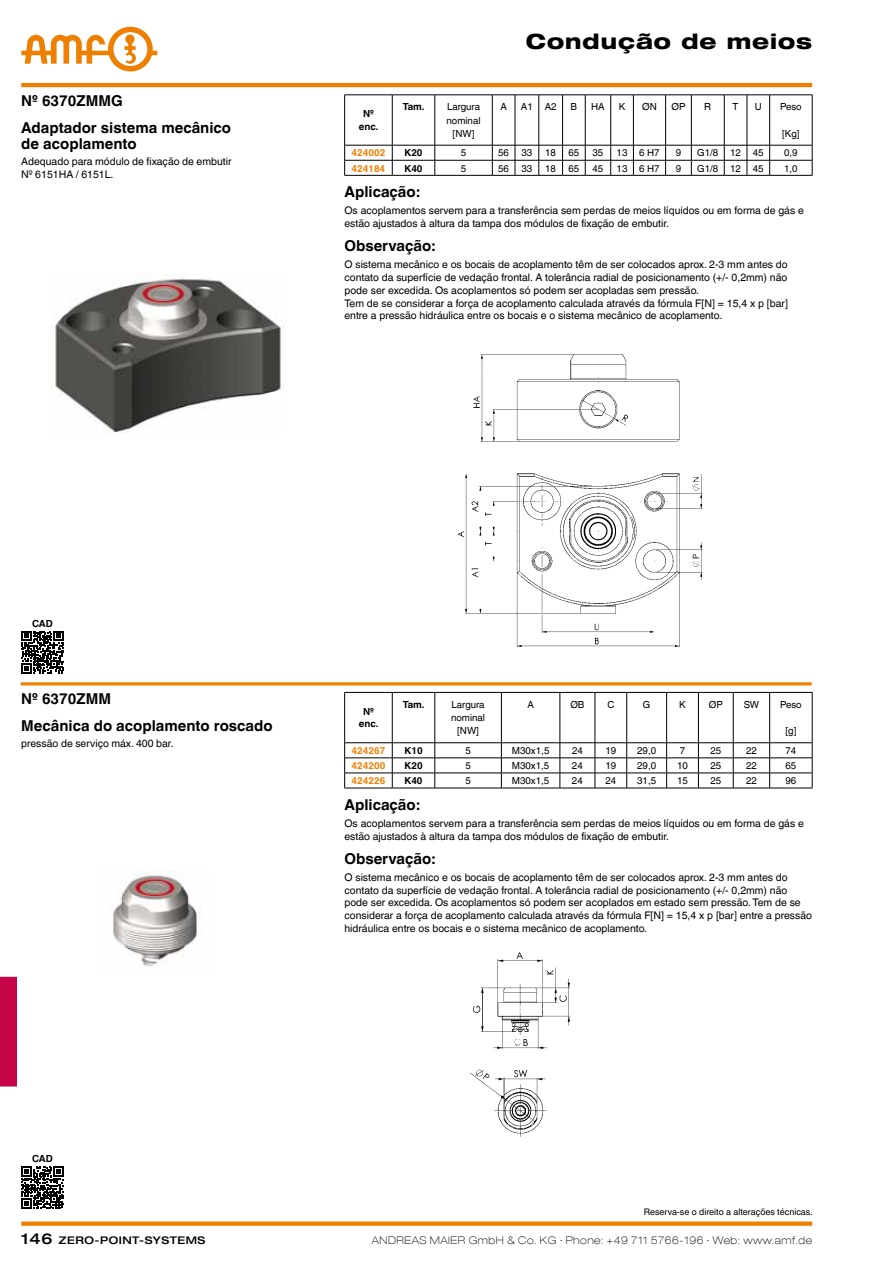
<style>
.page{position:relative;width:893px;height:1263px;background:#fff}
.page>*{position:absolute;margin:0;border:0;box-sizing:border-box;transform-origin:0 0}
.t1{font:800 expanded 21px "Helvetica Neue LT Com";letter-spacing:.045em;color:#000}
.t2{font:700 15px/16px "Helvetica World";color:#000}
.t3{font:10.5px/12.8px "Helvetica World";color:#000}
.t4{font:100 expanded 10.5px "Helvetica Neue LT Com";letter-spacing:.05em;color:#000}
.t5{font:500 expanded 10.5px "Helvetica Neue LT Com";letter-spacing:.05em;color:#000}
.t6{font:9.75px/13.2px "Helvetica World";color:#000;text-align:center}
.t7{font:700 9.75px/12.8px "Helvetica World";color:#000;text-align:center}
.t8{font:700 9.75px "Helvetica World";color:#ee7f00}
.t9{font:9px "Helvetica World";color:#000}
.s1{font-size:15px}
</style>
<div class="page">
<hr style="left:21px;top:83px;width:791px;height:4px;background:#ee7f00">
<svg style="left:21px;top:27px;width:136px;height:44px"></svg>
<div style="left:0;top:977px;width:17px;height:109px;background:#c50347"></div>
<div style="left:21px;top:1221px;width:791px;height:5px;background:#ee7f00"></div>
<img style="left:458px;top:354px;width:245px;height:294px">
<img style="left:51px;top:272px;width:230px;height:161px">
<img style="left:469px;top:952px;width:102px;height:185px">
<img style="left:113px;top:870px;width:86px;height:97px">
<hr style="left:21px;top:682px;width:791px;height:3px;background:#ee7f00">
<svg style="left:344px;top:95px;width:469px;height:81px"></svg>
<hr style="left:770px;top:175px;width:42px;height:1px;background:#000">
<svg style="left:344px;top:692px;width:469px;height:96px"></svg>
<hr style="left:344px;top:788px;width:48px;height:1px;background:#000">
<hr style="left:392px;top:788px;width:43px;height:1px;background:#000">
<hr style="left:435px;top:788px;width:66px;height:1px;background:#000">
<hr style="left:501px;top:788px;width:59px;height:1px;background:#000">
<hr style="left:560px;top:788px;width:35px;height:1px;background:#000">
<hr style="left:595px;top:788px;width:32px;height:1px;background:#000">
<hr style="left:627px;top:788px;width:40px;height:1px;background:#000">
<hr style="left:667px;top:788px;width:31px;height:1px;background:#000">
<hr style="left:698px;top:788px;width:35px;height:1px;background:#000">
<hr style="left:733px;top:788px;width:37px;height:1px;background:#000">
<hr style="left:770px;top:788px;width:42px;height:1px;background:#000">
<svg style="left:21px;top:631px;width:43px;height:42px"></svg>
<svg style="left:21px;top:1166px;width:43px;height:43px"></svg>
<h2 class="t2" style="left:21px;top:93px;width:103px">Nº 6370ZMMG</h2>
<h2 class="t2" style="left:21px;top:120px;width:211px">Adaptador sistema mecânico de acoplamento</h2>
<p class="t3" style="left:21px;top:155px;width:212px">Adequado para módulo de fixação de embutir<br>Nº 6151HA / 6151L.</p>
<p class="t7" style="left:359px;top:107px;width:21px">Nº enc.</p>
<h1 class="t1" style="left:526px;top:28px;width:288px">Condução de meios</h1>
<p class="t7" style="left:403px;top:101px;width:23px">Tam.</p>
<p class="t6" style="left:447px;top:100px;width:35px">Largura nominal [NW]</p>
<p class="t6" style="left:500px;top:100px;width:8px">A</p>
<p class="t6" style="left:521px;top:100px;width:37px">A1 A2</p>
<p class="t6" style="left:571px;top:100px;width:8px">B</p>
<p class="t6" style="left:591px;top:100px;width:15px">HA</p>
<p class="t6" style="left:619px;top:100px;width:8px">K</p>
<p class="t6" style="left:642px;top:100px;width:16px">ØN</p>
<p class="t6" style="left:671px;top:100px;width:15px">ØP</p>
<p class="t6" style="left:704px;top:100px;width:8px">R</p>
<p class="t6" style="left:733px;top:100px;width:7px">T</p>
<p class="t6" style="left:755px;top:100px;width:8px">U</p>
<p class="t6" style="left:780px;top:100px;width:23px">Peso</p>
<p class="t6" style="left:782px;top:127px;width:19px">[Kg]</p>
<p class="t8" style="left:352px;top:147px;width:35px">424002</p>
<p class="t7" style="left:404px;top:147px;width:20px">K20</p>
<p class="t6" style="left:461px;top:146px;width:7px">5</p>
<p class="t6" style="left:498px;top:146px;width:12px">56</p>
<p class="t6" style="left:521px;top:146px;width:12px">33</p>
<p class="t6" style="left:545px;top:146px;width:12px">18</p>
<p class="t6" style="left:568px;top:146px;width:12px">65</p>
<p class="t6" style="left:592px;top:146px;width:12px">35</p>
<p class="t6" style="left:617px;top:146px;width:45px">13 6 H7</p>
<p class="t6" style="left:676px;top:146px;width:7px">9</p>
<p class="t6" style="left:697px;top:146px;width:68px">G1/8 12 45</p>
<p class="t6" style="left:784px;top:146px;width:15px">0,9</p>
<p class="t8" style="left:352px;top:162px;width:35px">424184</p>
<p class="t7" style="left:404px;top:162px;width:20px">K40</p>
<p class="t6" style="left:461px;top:162px;width:7px">5</p>
<p class="t6" style="left:498px;top:162px;width:12px">56</p>
<p class="t6" style="left:521px;top:162px;width:12px">33</p>
<p class="t6" style="left:545px;top:162px;width:12px">18</p>
<p class="t6" style="left:568px;top:162px;width:12px">65</p>
<p class="t6" style="left:592px;top:162px;width:12px">45</p>
<p class="t6" style="left:617px;top:162px;width:45px">13 6 H7</p>
<p class="t6" style="left:676px;top:162px;width:7px">9</p>
<p class="t6" style="left:697px;top:162px;width:68px">G1/8 12 45</p>
<p class="t6" style="left:784px;top:162px;width:15px">1,0</p>
<h2 class="t2" style="left:344px;top:184px;width:77px">Aplicação:</h2>
<p class="t3" style="left:344px;top:204px;width:461px">Os acoplamentos servem para a transferência sem perdas de meios líquidos ou em forma de gás e estão ajustados à altura da tampa dos módulos de fixação de embutir.</p>
<h2 class="t2" style="left:344px;top:238px;width:92px">Observação:</h2>
<p class="t3" style="left:344px;top:258px;width:445px">O sistema mecânico e os bocais de acoplamento têm de ser colocados aprox. 2-3 mm antes do contato da superfície de vedação frontal. A tolerância radial de posicionamento (+/- 0,2mm) não pode ser excedida. Os acoplamentos só podem ser acopladas sem pressão.<br>Tem de se considerar a força de acoplamento calculada através da fórmula F[N] = 15,4 x p [bar] entre a pressão hidráulica entre os bocais e o sistema mecânico de acoplamento.</p>
<p class="t7" style="left:32px;top:617px;width:22px">CAD</p>
<h2 class="t2" style="left:21px;top:691px;width:91px">Nº 6370ZMM</h2>
<h2 class="t2" style="left:21px;top:718px;width:253px">Mecânica do acoplamento roscado</h2>
<p class="t3" style="left:21px;top:737px;width:154px">pressão de serviço máx. 400 bar.</p>
<p class="t7" style="left:359px;top:705px;width:21px">Nº enc.</p>
<p class="t7" style="left:403px;top:698px;width:23px">Tam.</p>
<p class="t6" style="left:451px;top:698px;width:35px">Largura nominal [NW]</p>
<p class="t6" style="left:527px;top:698px;width:8px">A</p>
<p class="t6" style="left:570px;top:698px;width:16px">ØB</p>
<p class="t6" style="left:607px;top:698px;width:9px">C</p>
<p class="t6" style="left:643px;top:698px;width:9px">G</p>
<p class="t6" style="left:679px;top:698px;width:8px">K</p>
<p class="t6" style="left:709px;top:698px;width:15px">ØP</p>
<p class="t6" style="left:744px;top:698px;width:17px">SW</p>
<p class="t6" style="left:780px;top:698px;width:23px">Peso</p>
<p class="t6" style="left:785px;top:724px;width:12px">[g]</p>
<p class="t8" style="left:352px;top:745px;width:35px">424267</p>
<p class="t7" style="left:404px;top:744px;width:20px">K10</p>
<p class="t6" style="left:465px;top:744px;width:7px">5</p>
<p class="t6" style="left:512px;top:744px;width:39px">M30x1,5</p>
<p class="t6" style="left:572px;top:744px;width:12px">24</p>
<p class="t6" style="left:605px;top:744px;width:12px">19</p>
<p class="t6" style="left:637px;top:744px;width:20px">29,0</p>
<p class="t6" style="left:680px;top:744px;width:7px">7</p>
<p class="t6" style="left:710px;top:744px;width:12px">25</p>
<p class="t6" style="left:746px;top:744px;width:12px">22</p>
<p class="t6" style="left:785px;top:744px;width:12px">74</p>
<p class="t8" style="left:352px;top:760px;width:35px">424200</p>
<p class="t7" style="left:404px;top:759px;width:20px">K20</p>
<p class="t6" style="left:465px;top:759px;width:7px">5</p>
<p class="t6" style="left:512px;top:759px;width:39px">M30x1,5</p>
<p class="t6" style="left:572px;top:759px;width:12px">24</p>
<p class="t6" style="left:605px;top:759px;width:12px">19</p>
<p class="t6" style="left:637px;top:759px;width:20px">29,0</p>
<p class="t6" style="left:677px;top:759px;width:12px">10</p>
<p class="t6" style="left:710px;top:759px;width:12px">25</p>
<p class="t6" style="left:746px;top:759px;width:12px">22</p>
<p class="t6" style="left:785px;top:759px;width:12px">65</p>
<p class="t8" style="left:352px;top:775px;width:35px">424226</p>
<p class="t7" style="left:404px;top:774px;width:20px">K40</p>
<p class="t6" style="left:465px;top:774px;width:7px">5</p>
<p class="t6" style="left:512px;top:774px;width:39px">M30x1,5</p>
<p class="t6" style="left:572px;top:774px;width:12px">24</p>
<p class="t6" style="left:605px;top:774px;width:12px">24</p>
<p class="t6" style="left:637px;top:774px;width:20px">31,5</p>
<p class="t6" style="left:677px;top:774px;width:12px">15</p>
<p class="t6" style="left:710px;top:774px;width:12px">25</p>
<p class="t6" style="left:746px;top:774px;width:12px">22</p>
<p class="t6" style="left:785px;top:774px;width:12px">96</p>
<h2 class="t2" style="left:344px;top:796px;width:77px">Aplicação:</h2>
<p class="t3" style="left:344px;top:817px;width:461px">Os acoplamentos servem para a transferência sem perdas de meios líquidos ou em forma de gás e estão ajustados à altura da tampa dos módulos de fixação de embutir.</p>
<h2 class="t2" style="left:344px;top:851px;width:92px">Observação:</h2>
<p class="t3" style="left:344px;top:871px;width:469px">O sistema mecânico e os bocais de acoplamento têm de ser colocados aprox. 2-3 mm antes do contato da superfície de vedação frontal. A tolerância radial de posicionamento (+/- 0,2mm) não pode ser excedida. Os acoplamentos só podem ser acoplados em estado sem pressão. Tem de se considerar a força de acoplamento calculada através da fórmula F[N] = 15,4 x p [bar] entre a pressão hidráulica entre os bocais e o sistema mecânico de acoplamento.</p>
<p class="t7" style="left:32px;top:1152px;width:22px">CAD</p>
<p class="t9" style="left:644px;top:1207px;width:170px">Reserva-se o direito a alterações técnicas.</p>
<p class="t5" style="left:21px;top:1233px;width:185px"><span class="s1">146</span> ZERO-POINT-SYSTEMS</p>
<p class="t4" style="left:372px;top:1233px;width:442px">ANDREAS MAIER GmbH &amp; Co. KG ∙ Phone: +49 711 5766-196 ∙ Web: www.amf.de</p>
</div>
